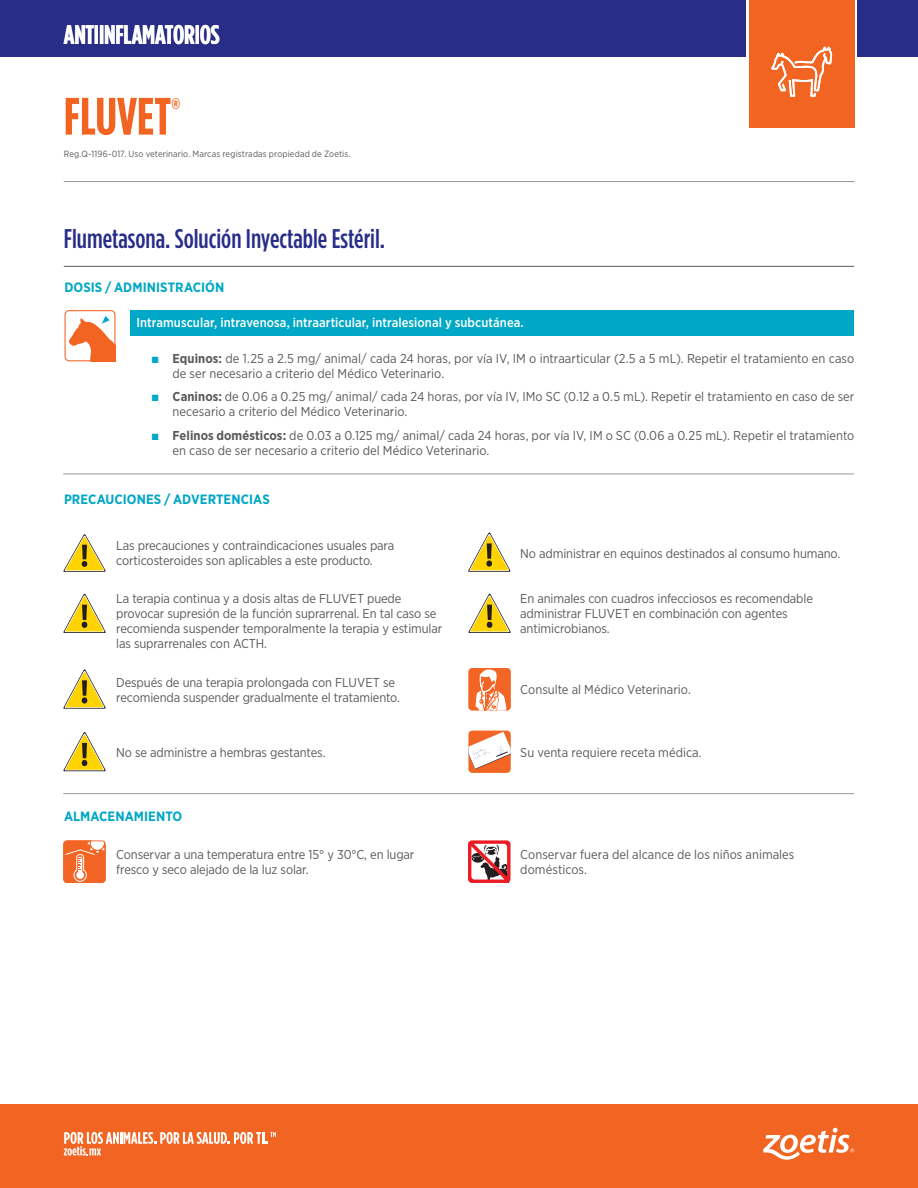
<style>
.page{position:relative;width:918px;height:1188px;background:#fff}
.page>*{position:absolute;margin:0;border:0;box-sizing:border-box;transform-origin:0 0}
.t1{font:700 52.5px "Gotham Condensed";color:#f26422}
.t2{font:500 27px "Gotham Condensed";color:#282e88}
.t3{font:700 27px "Gotham Condensed";letter-spacing:-.01em;color:#fff}
.t4{font:700 13.5px "Gotham Narrow";letter-spacing:.005em;color:#00a7c6}
.t5{font:12.9px/15px "Gotham Narrow";letter-spacing:-.01em;color:#5a5a5c}
.t6{font:500 12.9px "Gotham Narrow";letter-spacing:.005em;color:#fff}
.t7{font:9px "Gotham Narrow";letter-spacing:.015em;color:#5a5a5c}
.s1{font-family:"Arial";font-size:13.5px;color:#00a7c6}
.s2{font-weight:700}
</style>
<div class="page">
<div style="left:0;top:1104px;width:918px;height:84px;background:#f26422"></div>
<div style="left:0;top:0;width:746px;height:57px;background:#282e88"></div>
<hr style="left:64px;top:266px;width:790px;height:1px;background:#5a5a5c">
<svg style="left:763px;top:1128px;width:91px;height:32px"></svg>
<svg style="left:64px;top:1132px;width:212px;height:24px"></svg>
<div style="left:749px;top:0;width:105px;height:128px;background:#f26422"></div>
<div style="left:857px;top:0;width:61px;height:57px;background:#282e88"></div>
<svg style="left:771px;top:47px;width:61px;height:50px"></svg>
<svg style="left:63px;top:534px;width:43px;height:38px"></svg>
<svg style="left:63px;top:593px;width:43px;height:40px"></svg>
<svg style="left:63px;top:669px;width:43px;height:40px"></svg>
<svg style="left:63px;top:732px;width:43px;height:39px"></svg>
<svg style="left:468px;top:532px;width:43px;height:40px"></svg>
<svg style="left:63px;top:840px;width:43px;height:43px;background:#f4804a"></svg>
<div style="left:468px;top:731px;width:43px;height:42px;background:#f26524;border-radius:4px"></div>
<svg style="left:468px;top:732px;width:43px;height:37px"></svg>
<svg style="left:468px;top:593px;width:43px;height:40px"></svg>
<div style="left:468px;top:668px;width:43px;height:43px;background:#f26524;border-radius:4px"></div>
<svg style="left:475px;top:669px;width:32px;height:42px"></svg>
<svg style="left:468px;top:840px;width:43px;height:43px"></svg>
<hr style="left:63px;top:793px;width:791px;height:1px;background:#94979a">
<hr style="left:63px;top:474px;width:791px;height:1px;background:#94979a">
<div style="left:131px;top:310px;width:723px;height:26px;background:#00a7c6"></div>
<svg style="left:65px;top:310px;width:51px;height:51px"></svg>
<hr style="left:64px;top:181px;width:790px;height:1px;background:#94979a">
<h2 class="t3" style="left:64px;top:19px;width:157px">ANTIINFLAMATORIOS</h2>
<h1 class="t1" style="left:64px;top:85px;width:119px">FLUVET<sup>®</sup></h1>
<p class="t7" style="left:64px;top:149px;width:288px">Reg.Q-1196-017. Uso veterinario. Marcas registradas propiedad de Zoetis.</p>
<h2 class="t2" style="left:64px;top:223px;width:323px">Flumetasona. Solución Inyectable Estéril.</h2>
<p class="t4" style="left:64px;top:279px;width:161px">DOSIS / ADMINISTRACIÓN</p>
<p class="t6" style="left:137px;top:314px;width:389px">Intramuscular, intravenosa, intraarticular, intralesional y subcutánea.</p>
<p class="t5" style="left:173px;top:350px;width:683px;text-indent:-21px"><span class="s1">■</span> <span class="s2">Equinos:</span> de 1.25 a 2.5 mg/ animal/ cada 24 horas, por vía IV, IM o intraarticular (2.5 a 5 mL). Repetir el tratamiento en caso de ser necesario a criterio del Médico Veterinario.</p>
<p class="t5" style="left:173px;top:389px;width:683px;text-indent:-21px"><span class="s1">■</span> <span class="s2">Caninos:</span> de 0.06 a 0.25 mg/ animal/ cada 24 horas, por vía IV, IMo SC (0.12 a 0.5 mL). Repetir el tratamiento en caso de ser necesario a criterio del Médico Veterinario.</p>
<p class="t5" style="left:173px;top:427px;width:683px;text-indent:-21px"><span class="s1">■</span> <span class="s2">Felinos domésticos:</span> de 0.03 a 0.125 mg/ animal/ cada 24 horas, por vía IV, IM o SC (0.06 a 0.25 mL). Repetir el tratamiento en caso de ser necesario a criterio del Médico Veterinario.</p>
<p class="t4" style="left:64px;top:490px;width:207px">PRECAUCIONES / ADVERTENCIAS</p>
<p class="t5" style="left:116px;top:538px;width:279px">Las precauciones y contraindicaciones usuales para corticosteroides son aplicables a este producto.</p>
<p class="t5" style="left:116px;top:590px;width:328px">La terapia continua y a dosis altas de FLUVET puede provocar supresión de la función suprarrenal. En tal caso se recomienda suspender temporalmente la terapia y estimular las suprarrenales con ACTH.</p>
<p class="t5" style="left:116px;top:675px;width:285px">Después de una terapia prolongada con FLUVET se recomienda suspender gradualmente el tratamiento.</p>
<p class="t5" style="left:116px;top:745px;width:211px">No se administre a hembras gestantes.</p>
<p class="t4" style="left:64px;top:807px;width:120px">ALMACENAMIENTO</p>
<p class="t5" style="left:116px;top:847px;width:300px">Conservar a una temperatura entre 15° y 30°C, en lugar fresco y seco alejado de la luz solar.</p>
<p class="t5" style="left:520px;top:545px;width:322px">No administrar en equinos destinados al consumo humano.</p>
<p class="t5" style="left:520px;top:590px;width:294px">En animales con cuadros infecciosos es recomendable administrar FLUVET en combinación con agentes antimicrobianos.</p>
<p class="t5" style="left:520px;top:682px;width:172px">Consulte al Médico Veterinario.</p>
<p class="t5" style="left:520px;top:745px;width:183px">Su venta requiere receta médica.</p>
<p class="t5" style="left:520px;top:847px;width:276px">Conservar fuera del alcance de los niños animales domésticos.</p>
</div>
